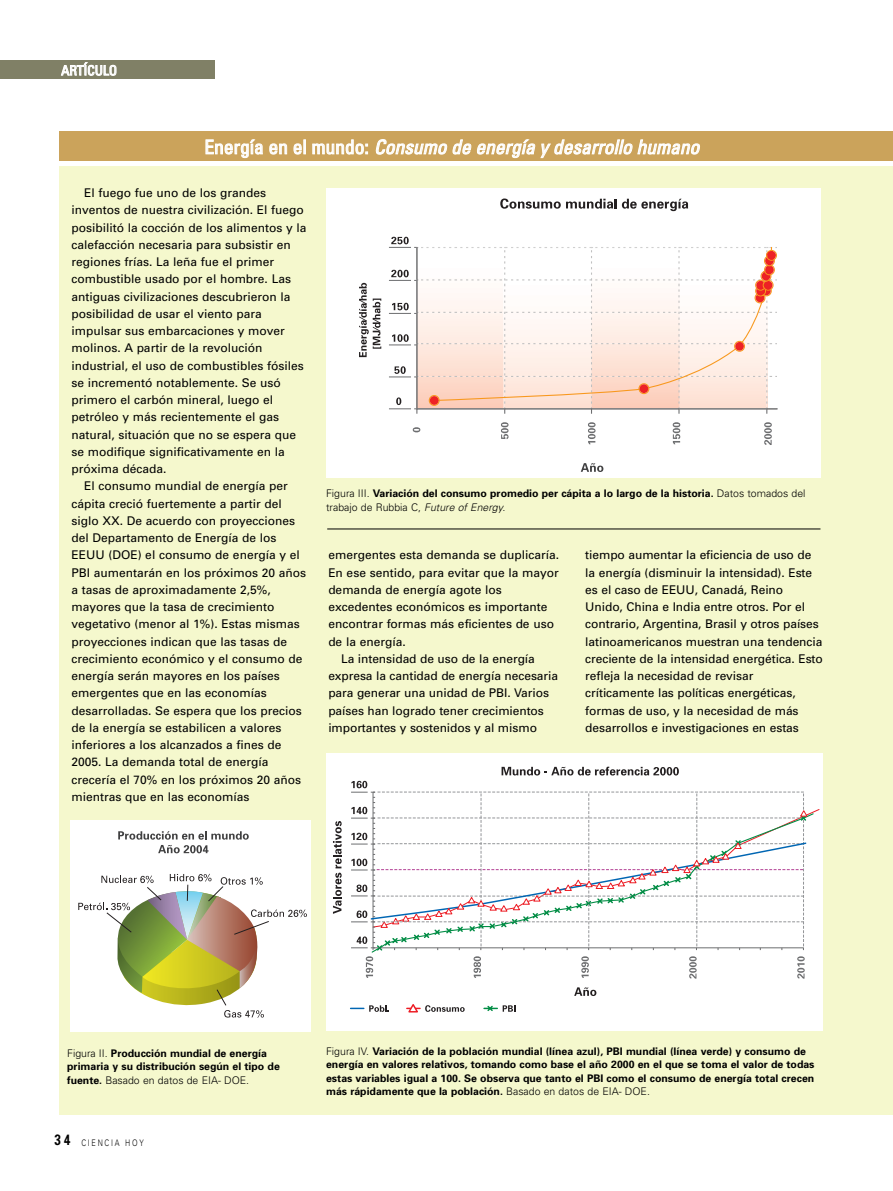
<style>
.page{position:relative;width:893px;height:1191px;background:#fff}
.page>*{position:absolute;margin:0;border:0;box-sizing:border-box;transform-origin:0 0}
.t1{font:italic condensed 19.5px "Univers";color:#fff}
.t2{font:condensed 13.5px "Univers";letter-spacing:-.005em;color:#fff}
.t3{font:12px/17.2px "Univers";color:#000}
.t4{font:700 10.5px/13.5px "Univers";color:#000}
.t5{font:300 9px "Univers";letter-spacing:.24em;color:#000;scale:.8 1}
.s1{font-style:normal}
.s2{font-weight:300}
.s3{font-weight:300;font-style:italic}
.s4{font-weight:700;font-size:15px}
</style>
<div class="page">
<div style="left:813px;top:166px;width:80px;height:949px;background:#f5f8cd"></div>
<div style="left:0;top:60px;width:215px;height:19px;background:#808066"></div>
<div style="left:59px;top:166px;width:777px;height:949px;background:#f5f8cd"></div>
<div style="left:59px;top:131px;width:773px;height:30px;background:#cba35b"></div>
<div style="left:70px;top:820px;width:241px;height:211px;background:#fff"></div>
<svg style="left:118px;top:831px;width:131px;height:8px"></svg>
<svg style="left:158px;top:845px;width:51px;height:8px"></svg>
<svg style="left:78px;top:874px;width:229px;height:143px"></svg>
<div style="left:326px;top:189px;width:494px;height:289px;background:#fff"></div>
<svg style="left:500px;top:198px;width:188px;height:13px"></svg>
<svg style="left:581px;top:463px;width:22px;height:9px"></svg>
<svg style="left:413px;top:427px;width:7px;height:5px"></svg>
<svg style="left:501px;top:422px;width:7px;height:17px"></svg>
<svg style="left:588px;top:422px;width:7px;height:22px"></svg>
<svg style="left:673px;top:422px;width:7px;height:22px"></svg>
<svg style="left:764px;top:422px;width:8px;height:23px"></svg>
<svg style="left:389px;top:237px;width:388px;height:176px"></svg>
<svg style="left:433px;top:246px;width:340px;height:155px"></svg>
<div style="left:429px;top:395px;width:11px;height:11px;border:1px solid #f8981d;border-radius:50%"></div>
<div style="left:430px;top:396px;width:9px;height:9px;background:#ed2224;border-radius:50%"></div>
<div style="left:734px;top:341px;width:11px;height:11px;border:1px solid #f8981d;border-radius:50%"></div>
<div style="left:735px;top:342px;width:9px;height:8px;background:#ed2224;border-radius:50%"></div>
<div style="left:754px;top:292px;width:11px;height:11px;border:1px solid #f8981d;border-radius:50%"></div>
<div style="left:756px;top:293px;width:8px;height:9px;background:#ed2224;border-radius:50%"></div>
<div style="left:761px;top:285px;width:11px;height:11px;border:1px solid #f8981d;border-radius:50%"></div>
<svg style="left:762px;top:287px;width:9px;height:8px"></svg>
<div style="left:755px;top:285px;width:11px;height:11px;border:1px solid #f8981d;border-radius:50%"></div>
<div style="left:756px;top:287px;width:9px;height:8px;background:#ed2224;border-radius:50%"></div>
<div style="left:755px;top:280px;width:11px;height:11px;border:1px solid #f8981d;border-radius:50%"></div>
<div style="left:756px;top:281px;width:9px;height:8px;background:#ed2224;border-radius:50%"></div>
<div style="left:763px;top:280px;width:11px;height:11px;border:1px solid #f8981d;border-radius:50%"></div>
<div style="left:764px;top:281px;width:8px;height:8px;background:#ed2224;border-radius:50%"></div>
<div style="left:760px;top:271px;width:11px;height:11px;border:1px solid #f8981d;border-radius:50%"></div>
<div style="left:762px;top:272px;width:8px;height:8px;background:#ed2224;border-radius:50%"></div>
<div style="left:764px;top:264px;width:11px;height:11px;border:1px solid #f8981d;border-radius:50%"></div>
<svg style="left:765px;top:265px;width:9px;height:9px"></svg>
<div style="left:764px;top:255px;width:11px;height:11px;border:1px solid #f8981d;border-radius:50%"></div>
<div style="left:765px;top:256px;width:9px;height:9px;background:#ed2224;border-radius:50%"></div>
<div style="left:766px;top:250px;width:11px;height:11px;border:1px solid #f8981d;border-radius:50%"></div>
<div style="left:767px;top:251px;width:9px;height:9px;background:#ed2224;border-radius:50%"></div>
<div style="left:638px;top:383px;width:11px;height:11px;border:1px solid #f8981d;border-radius:50%"></div>
<div style="left:640px;top:384px;width:8px;height:9px;background:#ed2224;border-radius:50%"></div>
<svg style="left:359px;top:283px;width:22px;height:74px"></svg>
<div style="left:326px;top:753px;width:497px;height:278px;background:#fff"></div>
<svg style="left:502px;top:766px;width:177px;height:9px"></svg>
<svg style="left:333px;top:821px;width:9px;height:93px"></svg>
<svg style="left:351px;top:1005px;width:38px;height:6px"></svg>
<svg style="left:503px;top:1005px;width:12px;height:6px"></svg>
<svg style="left:484px;top:1005px;width:13px;height:6px"></svg>
<svg style="left:574px;top:987px;width:22px;height:9px"></svg>
<svg style="left:406px;top:1004px;width:59px;height:9px"></svg>
<svg style="left:351px;top:781px;width:457px;height:197px"></svg>
<hr style="left:327px;top:529px;width:493px;height:1px;background:#000">
<div style="left:831px;top:131px;width:62px;height:30px;background:#cba35b"></div>
<p class="t2" style="left:61px;top:65px;width:57px">ARTÍCULO</p>
<h1 class="t1" style="left:204px;top:140px;width:500px"><span class="s1">E n e r g í a e n e l m u n d o :</span> Consumo de energía y desarrollo humano</h1>
<p class="t3" style="left:84px;top:185px;width:183px">El fuego fue uno de los grandes</p>
<p class="t3" style="left:71px;top:202px;width:234px">inventos de nuestra civilización. El fuego</p>
<p class="t3" style="left:71px;top:220px;width:236px">posibilitó la cocción de los alimentos y la</p>
<p class="t3" style="left:71px;top:237px;width:221px">calefacción necesaria para subsistir en</p>
<p class="t3" style="left:71px;top:254px;width:204px">regiones frías. La leña fue el primer</p>
<p class="t3" style="left:71px;top:271px;width:221px">combustible usado por el hombre. Las</p>
<p class="t3" style="left:71px;top:289px;width:221px">antiguas civilizaciones descubrieron la</p>
<p class="t3" style="left:71px;top:306px;width:192px">posibilidad de usar el viento para</p>
<p class="t3" style="left:71px;top:323px;width:215px">impulsar sus embarcaciones y mover</p>
<p class="t3" style="left:71px;top:340px;width:192px">molinos. A partir de la revolución</p>
<p class="t3" style="left:71px;top:358px;width:234px">industrial, el uso de combustibles fósiles</p>
<p class="t3" style="left:71px;top:375px;width:211px">se incrementó notablemente. Se usó</p>
<p class="t3" style="left:71px;top:392px;width:203px">primero el carbón mineral, luego el</p>
<p class="t3" style="left:71px;top:409px;width:209px">petróleo y más recientemente el gas</p>
<p class="t3" style="left:71px;top:427px;width:226px">natural, situación que no se espera que</p>
<p class="t3" style="left:71px;top:444px;width:215px">se modifique significativamente en la</p>
<p class="t3" style="left:71px;top:461px;width:97px">próxima década.</p>
<p class="t3" style="left:84px;top:478px;width:205px">El consumo mundial de energía per</p>
<p class="t3" style="left:71px;top:496px;width:212px">cápita creció fuertemente a partir del</p>
<p class="t3" style="left:71px;top:513px;width:225px">siglo XX. De acuerdo con proyecciones</p>
<p class="t3" style="left:71px;top:530px;width:206px">del Departamento de Energía de los</p>
<p class="t3" style="left:71px;top:547px;width:230px">EEUU (DOE) el consumo de energía y el</p>
<p class="t3" style="left:71px;top:565px;width:236px">PBI aumentarán en los próximos 20 años</p>
<p class="t3" style="left:71px;top:582px;width:201px">a tasas de aproximadamente 2,5%,</p>
<p class="t3" style="left:71px;top:599px;width:205px">mayores que la tasa de crecimiento</p>
<p class="t3" style="left:71px;top:616px;width:230px">vegetativo (menor al 1%). Estas mismas</p>
<p class="t3" style="left:71px;top:634px;width:217px">proyecciones indican que las tasas de</p>
<p class="t3" style="left:71px;top:651px;width:232px">crecimiento económico y el consumo de</p>
<p class="t3" style="left:71px;top:668px;width:210px">energía serán mayores en los países</p>
<p class="t3" style="left:71px;top:685px;width:197px">emergentes que en las economías</p>
<p class="t3" style="left:71px;top:703px;width:232px">desarrolladas. Se espera que los precios</p>
<p class="t3" style="left:71px;top:720px;width:212px">de la energía se estabilicen a valores</p>
<p class="t3" style="left:71px;top:737px;width:212px">inferiores a los alcanzados a fines de</p>
<p class="t3" style="left:71px;top:754px;width:199px">2005. La demanda total de energía</p>
<p class="t3" style="left:71px;top:772px;width:231px">crecería el 70% en los próximos 20 años</p>
<p class="t3" style="left:71px;top:789px;width:179px">mientras que en las economías</p>
<p class="t4" style="left:326px;top:487px;width:481px"><span class="s2">Figura III.</span> Variación del consumo promedio per cápita a lo largo de la historia. <span class="s2">Datos tomados del trabajo de Rubbia C,</span> <span class="s3">Future of Energy.</span></p>
<p class="t3" style="left:328px;top:547px;width:232px">emergentes esta demanda se duplicaría.</p>
<p class="t3" style="left:328px;top:565px;width:232px">En ese sentido, para evitar que la mayor</p>
<p class="t3" style="left:328px;top:582px;width:175px">demanda de energía agote los</p>
<p class="t3" style="left:328px;top:599px;width:220px">excedentes económicos es importante</p>
<p class="t3" style="left:328px;top:616px;width:227px">encontrar formas más eficientes de uso</p>
<p class="t3" style="left:328px;top:633px;width:79px">de la energía.</p>
<p class="t3" style="left:341px;top:651px;width:195px">La intensidad de uso de la energía</p>
<p class="t3" style="left:328px;top:668px;width:231px">expresa la cantidad de energía necesaria</p>
<p class="t3" style="left:328px;top:685px;width:222px">para generar una unidad de PBI. Varios</p>
<p class="t3" style="left:328px;top:702px;width:217px">países han logrado tener crecimientos</p>
<p class="t3" style="left:328px;top:720px;width:210px">importantes y sostenidos y al mismo</p>
<p class="t3" style="left:585px;top:547px;width:239px">tiempo aumentar la eficiencia de uso de la energía (disminuir la intensidad). Este es el caso de EEUU, Canadá, Reino Unido, China e India entre otros. Por el contrario, Argentina, Brasil y otros países latinoamericanos muestran una tendencia creciente de la intensidad energética. Esto refleja la necesidad de revisar críticamente las políticas energéticas, formas de uso, y la necesidad de más desarrollos e investigaciones en estas</p>
<p class="t4" style="left:67px;top:1047px;width:214px"><span class="s2">Figura II.</span> Producción mundial de energía primaria y su distribución según el tipo de fuente. <span class="s2">Basado en datos de EIA- DOE.</span></p>
<p class="t5" style="left:54px;top:1139px;width:113px"><span class="s4">34</span> CIENCIA HOY</p>
<p class="t4" style="left:326px;top:1045px;width:490px"><span class="s2">Figura IV.</span> Variación de la población mundial (línea azul), PBI mundial (línea verde) y consumo de energía en valores relativos, tomando como base el año 2000 en el que se toma el valor de todas estas variables igual a 100. Se observa que tanto el PBI como el consumo de energía total crecen más rápidamente que la población. <span class="s2">Basado en datos de EIA- DOE.</span></p>
</div>
